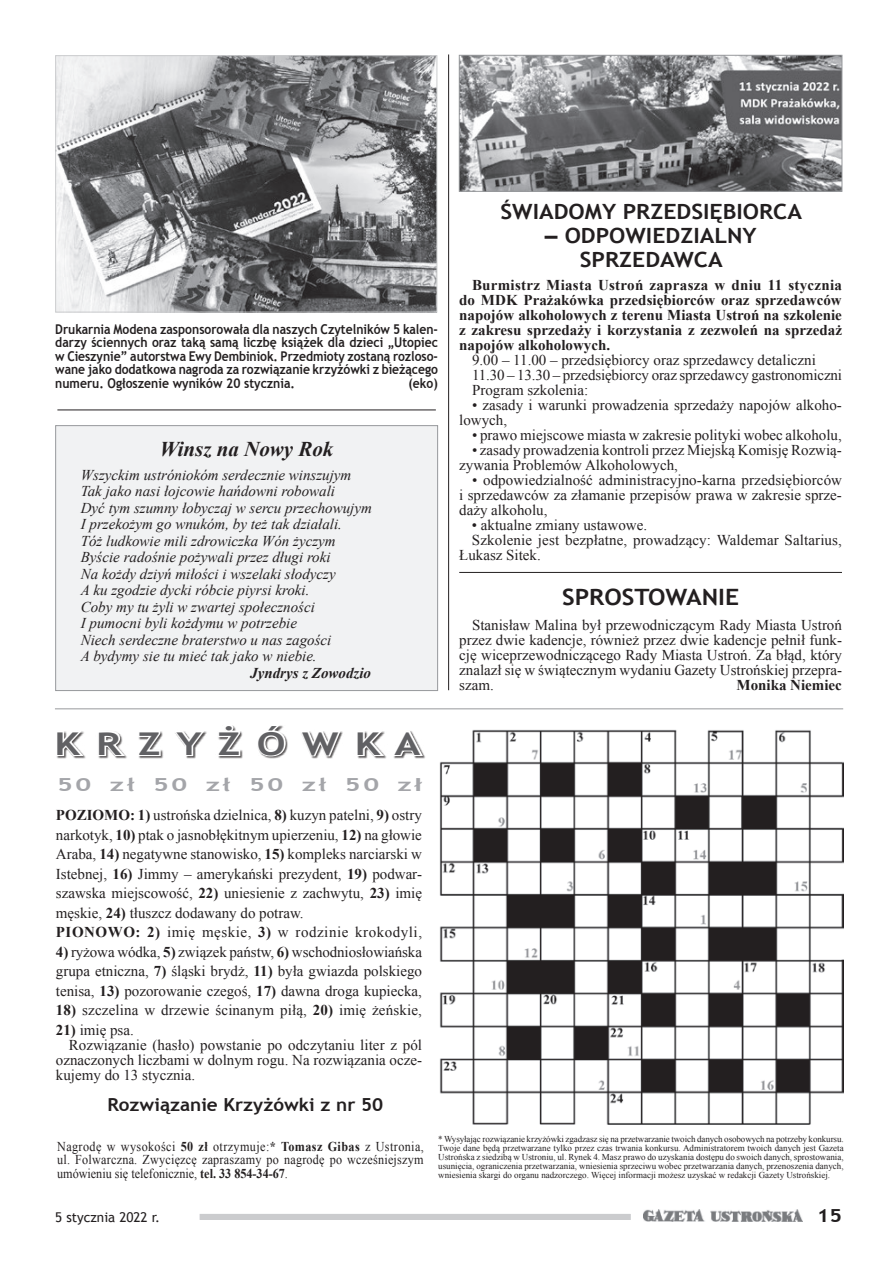
<style>
.page{position:relative;width:893px;height:1263px;background:#fff}
.page>*{position:absolute;margin:0;border:0;box-sizing:border-box;transform-origin:0 0}
.t1{font:700 31.35px "Trebuchet MS";color:#616164;scale:1.31 1}
.t2{font:700 22.5px "Trebuchet MS";color:#231f20;scale:1.1 1}
.t3{font:700 21px/24px "Trebuchet MS";color:#231f20;text-align:center;scale:1.1 1}
.t4{font:italic 700 21px "Times New Roman";color:#231f20}
.t5{font:700 18px "Trebuchet MS";color:#231f20;scale:1.05 1}
.t6{font:700 18px "Trebuchet MS";letter-spacing:.095em;color:#a4a5a9;scale:1.5 1}
.t7{font:700 18px "Trebuchet MS";color:#231f20;scale:1.2 1}
.t8{font:15px/15px "Times New Roman";color:#231f20}
.t9{font:italic 15px/16.5px "Times New Roman";color:#231f20}
.t10{font:700 15px/15px "Times New Roman";color:#231f20;text-align:justify}
.t11{font:italic 700 15px "Times New Roman";color:#231f20}
.t12{font:700 13.5px/13.5px "Trebuchet MS";color:#231f20;text-align:justify;scale:.9 1}
.t13{font:13.5px/13.5px "Times New Roman";color:#231f20;text-align:justify;scale:.9 1}
.t14{font:13.5px "Trebuchet MS";color:#231f20}
.t15{font:9px/9px "Times New Roman";color:#231f20;text-align:justify}
.s1{font-family:"Arial"}
.s2{font-weight:700}
</style>
<div class="page">
<img style="left:643px;top:1209px;width:160px;height:13px">
<div style="left:200px;top:1214px;width:430px;height:6px;background:#cbccce"></div>
<svg style="left:56px;top:731px;width:30px;height:28px"></svg>
<svg style="left:98px;top:731px;width:28px;height:28px"></svg>
<svg style="left:138px;top:731px;width:24px;height:26px"></svg>
<svg style="left:175px;top:731px;width:31px;height:26px"></svg>
<svg style="left:218px;top:725px;width:24px;height:32px"></svg>
<svg style="left:258px;top:725px;width:29px;height:33px"></svg>
<svg style="left:301px;top:731px;width:41px;height:27px"></svg>
<svg style="left:357px;top:731px;width:68px;height:28px"></svg>
<img style="left:440px;top:730px;width:403px;height:394px">
<hr style="left:55px;top:708px;width:788px;height:1px;background:#97999c">
<hr style="left:448px;top:54px;width:1px;height:636px;background:#231f20">
<hr style="left:57px;top:410px;width:379px;height:1px;background:#231f20">
<img style="left:57px;top:57px;width:378px;height:253px">
<div style="left:55px;top:55px;width:382px;height:257px;border:1px solid #cbccce"></div>
<hr style="left:459px;top:572px;width:383px;height:1px;background:#231f20">
<img style="left:461px;top:57px;width:379px;height:133px">
<div style="left:459px;top:55px;width:383px;height:137px;border:1px solid #97999c"></div>
<div style="left:55px;top:425px;width:383px;height:266px;background:#f1f2f3;border:1px solid #97999c"></div>
<p class="t12" style="left:55px;top:322px;width:427px">Drukarnia Modena zasponsorowała dla naszych Czytelników 5 kalen&shy;darzy ściennych oraz taką samą liczbę książek dla dzieci „Utopiec w Cieszynie” autorstwa Ewy Dembiniok. Przedmioty zostaną rozloso&shy;wane jako dodatkowa nagroda za rozwiązanie krzyżówki z bieżącego numeru. Ogłoszenie wyników 20 stycznia.</p>
<p class="t12" style="left:408px;top:376px;width:34px">(eko)</p>
<h3 class="t4" style="left:160px;top:434px;width:175px">Winsz na Nowy Rok</h3>
<p class="t9" style="left:81px;top:466px;width:293px">Wszyckim ustróniokóm serdecznie winszujym Tak jako nasi łojcowie hańdowni robowali<br>Dyć tym szumny łobyczaj w sercu przechowujym I przekożym go wnukóm, by też tak działali.<br>Tóż ludkowie mili zdrowiczka Wón życzym Byście radośnie pożywali przez długi roki<br>Na kożdy dziyń miłości i wszelaki słodyczy<br>A ku zgodzie dycki róbcie piyrsi kroki.<br>Coby my tu żyli w zwartej społeczności<br>I pumocni byli kożdymu w potrzebie<br>Niech serdeczne braterstwo u nas zagości<br>A bydymy sie tu mieć tak jako w niebie.</p>
<p class="t11" style="left:250px;top:662px;width:122px">Jyndrys z Zowodzio</p>
<h1 class="t1" style="left:54px;top:724px;width:281px">K R Z Y Ż Ó W K A</h1>
<p class="t6" style="left:57px;top:773px;width:245px">50 zł 50 zł 50 zł 50 z<span class="s1">ł</span></p>
<p class="t8" style="left:56px;top:805px;width:368px;line-height:19.5px"><span class="s2">POZIOMO: 1)</span> ustrońska dzielnica, <span class="s2">8)</span> kuzyn patelni, <span class="s2">9)</span> ostry narkotyk, <span class="s2">10)</span> ptak o jasnobłękitnym upierzeniu, <span class="s2">12)</span> na głowie Araba, <span class="s2">14)</span> negatywne stanowisko, <span class="s2">15)</span> kompleks narciarski w Istebnej, <span class="s2">16)</span> Jimmy – amerykański prezydent, <span class="s2">19)</span> podwar&shy;szawska miejscowość, <span class="s2">22)</span> uniesienie z zachwytu, <span class="s2">23)</span> imię męskie, <span class="s2">24)</span> tłuszcz dodawany do potraw.<br><span class="s2">PIONOWO: 2)</span> imię męskie, <span class="s2">3)</span> w rodzinie krokodyli,</p>
<p class="t8" style="left:56px;top:942px;width:368px;line-height:19.5px;text-align:justify"><span class="s2">4)</span> ryżowa wódka, <span class="s2">5)</span> związek państw, <span class="s2">6)</span> wschodniosłowiańska grupa etniczna, <span class="s2">7)</span> śląski brydż, <span class="s2">11)</span> była gwiazda polskiego tenisa, <span class="s2">13)</span> pozorowanie czegoś, <span class="s2">17)</span> dawna droga kupiecka,</p>
<p class="t8" style="left:56px;top:1003px;width:368px"><span class="s2">18)</span> szczelina w drzewie ścinanym piłą, <span class="s2">20)</span> imię żeńskie,</p>
<p class="t8" style="left:56px;top:1022px;width:79px"><span class="s2">21)</span> imię psa.</p>
<p class="t8" style="left:69px;top:1037px;width:355px">Rozwiązanie (hasło) powstanie po odczytaniu liter z pól</p>
<p class="t8" style="left:56px;top:1052px;width:368px">oznaczonych liczbami w dolnym rogu. Na rozwiązania ocze-</p>
<p class="t8" style="left:56px;top:1067px;width:141px">kujemy do 13 stycznia.</p>
<p class="t5" style="left:107px;top:1094px;width:264px">Rozwiązanie Krzyżówki z nr 50</p>
<h3 class="t3" style="left:500px;top:200px;width:276px">ŚWIADOMY PRZEDSIĘBIORCA</h3>
<h3 class="t3" style="left:545px;top:224px;width:194px"><span class="s1">–</span> ODPOWIEDZIALNY<br>SPRZEDAWCA</h3>
<p class="t10" style="left:459px;top:277px;width:384px;text-indent:13px">Burmistrz Miasta Ustroń zaprasza w dniu 11 stycznia do MDK Prażakówka przedsiębiorców oraz sprzedawców napojów alkoholowych z terenu Miasta Ustroń na szkolenie z zakresu sprzedaży i korzystania z zezwoleń na sprzedaż napojów alkoholowych.</p>
<p class="t8" style="left:472px;top:352px;width:372px">9.00 – 11.00 – przedsiębiorcy oraz sprzedawcy detaliczni<br>11.30 – 13.30 – przedsiębiorcy oraz sprzedawcy gastronomiczni<br>Program szkolenia:</p>
<p class="t8" style="left:459px;top:397px;width:384px;text-indent:13px">• zasady i warunki prowadzenia sprzedaży napojów alkoho&shy;lowych,</p>
<p class="t8" style="left:472px;top:427px;width:371px">• prawo miejscowe miasta w zakresie polityki wobec alkoholu,</p>
<p class="t8" style="left:459px;top:442px;width:384px;text-indent:13px">• zasady prowadzenia kontroli przez Miejską Komisję Rozwią&shy;zywania Problemów Alkoholowych,</p>
<p class="t8" style="left:459px;top:472px;width:384px;text-align:justify;text-indent:13px">• odpowiedzialność administracyjno-karna przedsiębiorców i sprzedawców za złamanie przepisów prawa w zakresie sprze&shy;daży alkoholu,</p>
<p class="t8" style="left:472px;top:517px;width:177px">• aktualne zmiany ustawowe.</p>
<p class="t8" style="left:472px;top:532px;width:371px">Szkolenie jest bezpłatne, prowadzący: Waldemar Saltarius,</p>
<p class="t8" style="left:459px;top:547px;width:83px">Łukasz Sitek.</p>
<h2 class="t2" style="left:562px;top:583px;width:162px">SPROSTOWANIE</h2>
<p class="t8" style="left:459px;top:618px;width:384px;text-align:justify;text-indent:13px">Stanisław Malina był przewodniczącym Rady Miasta Ustroń przez dwie kadencje, również przez dwie kadencje pełnił funk&shy;cję wiceprzewodniczącego Rady Miasta Ustroń. Za błąd, który znalazł się w świątecznym wydaniu Gazety Ustrońskiej przepra&shy;szam.</p>
<p class="t10" style="left:736px;top:678px;width:107px">Monika Niemiec</p>
<p class="t13" style="left:57px;top:1139px;width:409px">Nagrodę w wysokości <span class="s2">50 zł</span> otrzymuje:<span class="s2">* Tomasz Gibas</span> z Ustronia, ul. Folwarczna. Zwycięzcę zapraszamy po nagrodę po wcześniejszym umówieniu się telefonicznie, <span class="s2">tel. 33 854-34-67</span>.</p>
<p class="t15" style="left:438px;top:1134px;width:407px">* Wysyłając rozwiązanie krzyżówki zgadzasz się na przetwarzanie twoich danych osobowych na potrzeby konkursu.<br>Twoje dane będą przetwarzane tylko przez czas trwania konkursu. Administratorem twoich danych jest Gazeta Ustrońska z siedzibą w Ustroniu, ul. Rynek 4. Masz prawo do uzyskania dostępu do swoich danych, sprostowania, usunięcia, ograniczenia przetwarzania, wniesienia sprzeciwu wobec przetwarzania danych, przenoszenia danych, wniesienia skargi do organu nadzorczego. Więcej informacji możesz uzyskać w redakcji Gazety Ustrońskiej.</p>
<p class="t14" style="left:55px;top:1209px;width:106px">5 stycznia 2022 r.</p>
<p class="t7" style="left:817px;top:1204px;width:23px">15</p>
</div>
